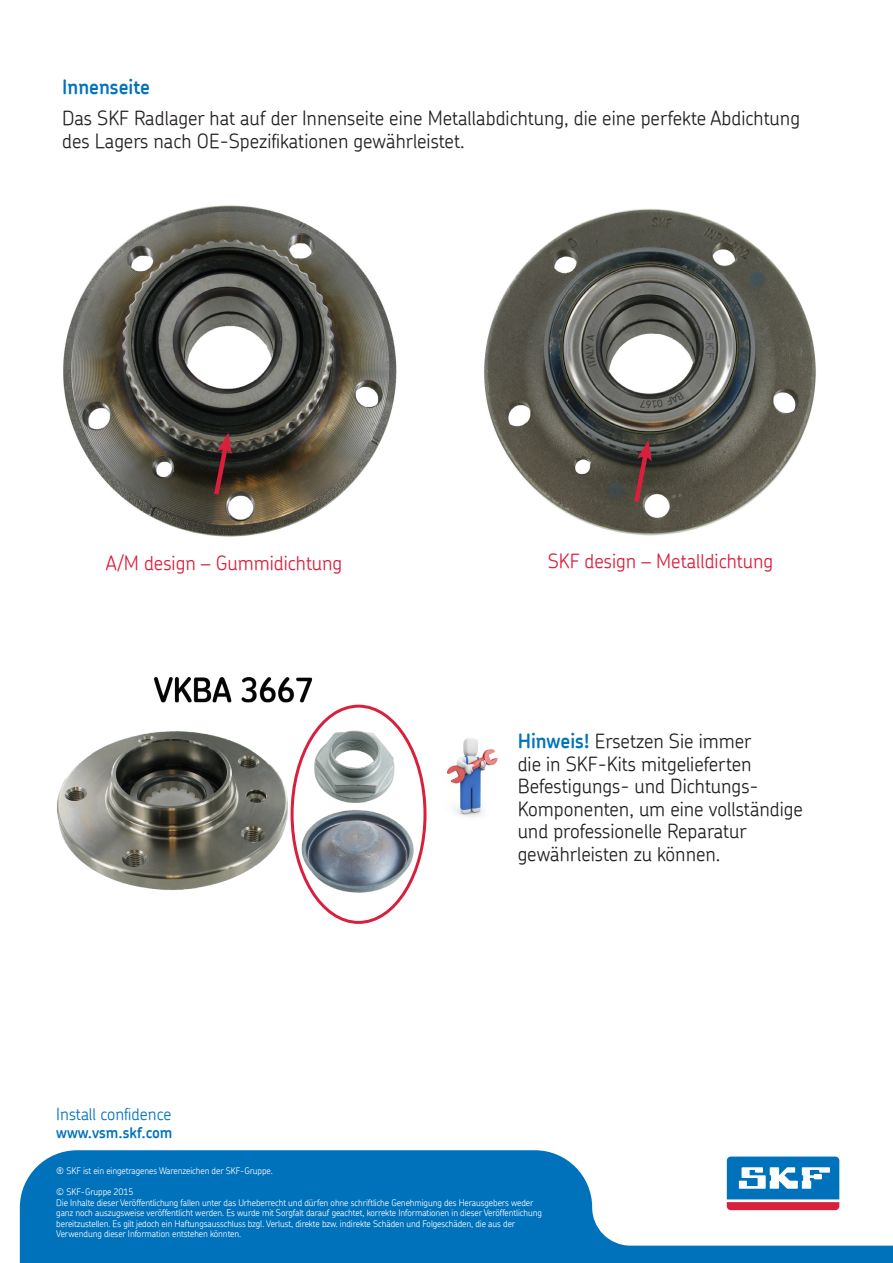
<style>
.page{position:relative;width:893px;height:1263px;background:#fff}
.page>*{position:absolute;margin:0;border:0;box-sizing:border-box;transform-origin:0 0}
.t1{font:300 19.5px/22.5px "SKF Chevin";color:#231f20}
.t2{font:300 19.5px "SKF Chevin";color:#da1f3d}
.t3{font:600 19.5px "SKF Chevin";color:#0072bc}
.t4{font:300 16.5px "SKF Chevin";color:#0072bc}
.t5{font:600 15px "SKF Chevin";color:#0072bc}
.t6{font:300 9px/10.5px "SKF Chevin";letter-spacing:-.01em;color:#fff}
.s1{font-weight:600;color:#0072bc}
</style>
<div class="page">
<img style="left:57px;top:677px;width:369px;height:247px">
<img style="left:63px;top:205px;width:334px;height:332px">
<img style="left:484px;top:209px;width:332px;height:327px">
<svg style="left:211px;top:433px;width:21px;height:66px"></svg>
<svg style="left:631px;top:440px;width:21px;height:67px"></svg>
<div style="left:291px;top:705px;width:135px;height:219px;border:3px solid #da1f3d;border-radius:50%"></div>
<img style="left:446px;top:738px;width:52px;height:79px">
<svg style="left:20px;top:1150px;width:873px;height:113px;fill:#0072bc"></svg>
<svg style="left:724px;top:1154px;width:118px;height:59px"></svg>
<svg style="left:727px;top:1156px;width:112px;height:54px"></svg>
<p class="t3" style="left:62px;top:74px;width:89px">Innenseite</p>
<p class="t1" style="left:62px;top:107px;width:739px">Das SKF Radlager hat auf der Innenseite eine Metallabdichtung, die eine perfekte Abdichtung des Lagers nach OE-Spezifikationen gewährleistet.</p>
<p class="t2" style="left:106px;top:550px;width:238px">A/M design – Gummidichtung</p>
<p class="t2" style="left:548px;top:549px;width:227px">SKF design – Metalldichtung</p>
<p class="t1" style="left:518px;top:730px;width:287px"><span class="s1">Hinweis!</span> Ersetzen Sie immer<br>die in SKF-Kits mitgelieferten<br>Befestigungs- und Dichtungs-<br>Komponenten, um eine vollständige und professionelle Reparatur gewährleisten zu können.</p>
<p class="t4" style="left:56px;top:1103px;width:117px">Install confidence</p>
<p class="t5" style="left:56px;top:1123px;width:118px">www.vsm.skf.com</p>
<p class="t6" style="left:56px;top:1166px;width:218px">® SKF ist ein eingetragenes Warenzeichen der SKF-Gruppe.</p>
<p class="t6" style="left:56px;top:1187px;width:79px">© SKF-Gruppe 2015</p>
<p class="t6" style="left:56px;top:1197px;width:487px">Die Inhalte dieser Veröffentlichung fallen unter das Urheberrecht und dürfen ohne schriftliche Genehmigung des Herausgebers weder ganz noch auszugsweise veröffentlicht werden. Es wurde mit Sorgfalt darauf geachtet, korrekte Informationen in dieser Veröffentlichung bereitzustellen. Es gilt jedoch ein Haftungsausschluss bzgl. Verlust, direkte bzw. indirekte Schäden und Folgeschäden, die aus der Verwendung dieser Information entstehen könnten.</p>
</div>
